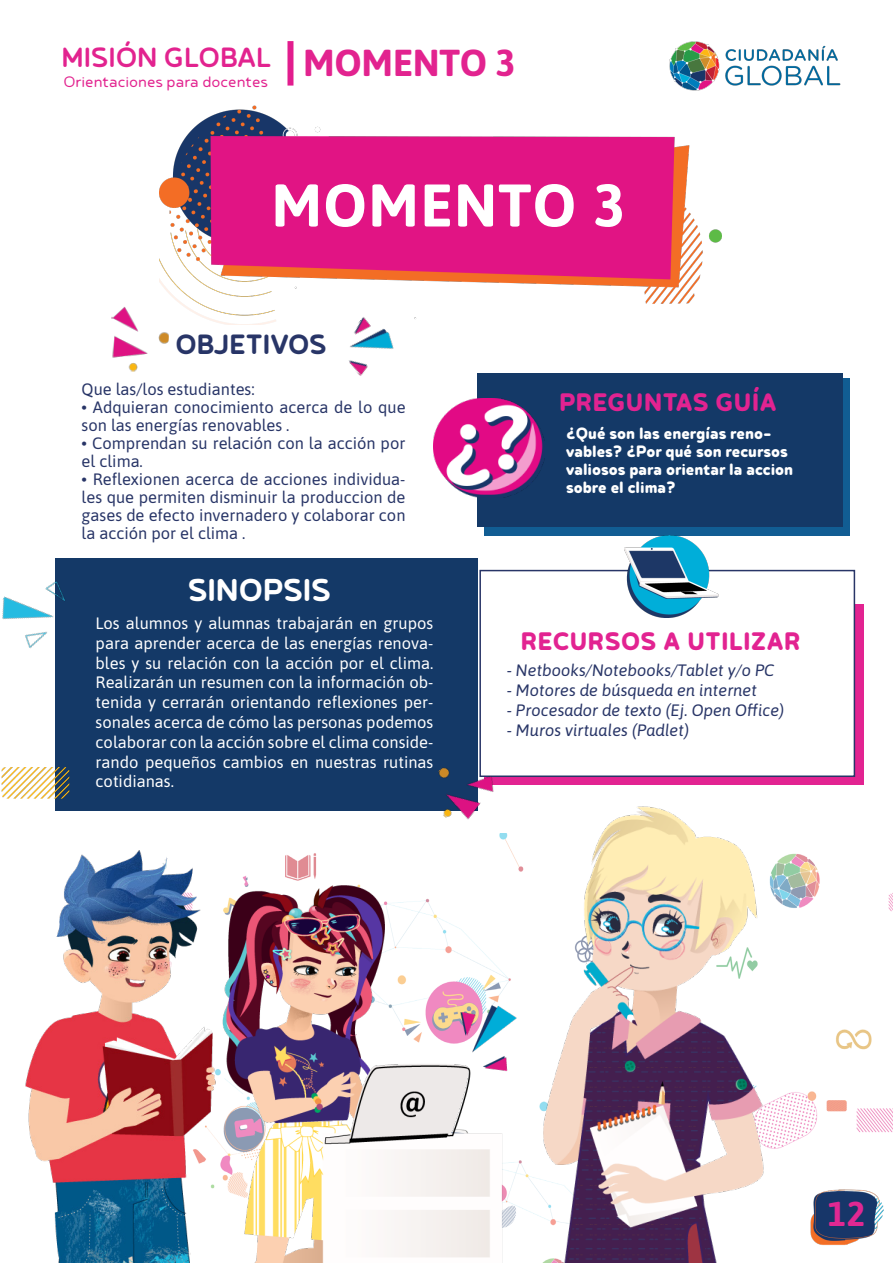
<style>
.page{position:relative;width:893px;height:1263px;background:#fff}
.page>*{position:absolute;margin:0;border:0;box-sizing:border-box;transform-origin:0 0}
.t1{font:700 60px "Asap";letter-spacing:.02em;color:#fff}
.t2{font:700 37.5px "Asap";letter-spacing:-.01em;color:#e2238f}
.t3{font:600 37.5px "Betm Rounded";color:#fff}
.t4{font:700 34.5px "Asap";color:#e02892}
.t5{font:500 33px "Betm Rounded";color:#e2238f}
.t6{font:600 33px "Betm Rounded";color:#283567}
.t7{font:700 30px "Betm Rounded";letter-spacing:.02em;color:#e22391}
.t8{font:700 19.5px/18px "Betm Rounded";color:#fff}
.t9{font:300 18px "Betm Rounded";color:#e2238f}
.t10{font:16.5px/19.8px "Asap";color:#fff;text-align:justify}
.t11{font:16.5px/18px "Asap";color:#283567}
.t12{font:italic 16.5px "Asap";color:#283567}
</style>
<div class="page">
<img style="left:242px;top:853px;width:651px;height:294px">
<div style="left:55px;top:558px;width:422px;height:252px;background:#143967"></div>
<img style="left:669px;top:41px;width:172px;height:50px">
<div style="left:287px;top:41px;width:6px;height:45px;background:#e21d8e"></div>
<img style="left:810px;top:1189px;width:74px;height:56px">
<img style="left:159px;top:105px;width:563px;height:219px">
<img style="left:333px;top:314px;width:66px;height:62px">
<img style="left:111px;top:306px;width:59px;height:66px">
<div style="left:484px;top:378px;width:366px;height:158px;background:#115d93"></div>
<div style="left:477px;top:373px;width:366px;height:153px;background:#143967"></div>
<img style="left:2px;top:581px;width:63px;height:68px">
<img style="left:1px;top:767px;width:69px;height:32px">
<div style="left:484px;top:605px;width:379px;height:180px;background:#e22391"></div>
<div style="left:479px;top:570px;width:376px;height:207px;background:#fff;border:2px solid #283567"></div>
<img style="left:624px;top:535px;width:94px;height:83px">
<img style="left:434px;top:398px;width:110px;height:99px">
<img style="left:419px;top:748px;width:81px;height:72px">
<img style="left:25px;top:850px;width:189px;height:413px">
<img style="left:214px;top:886px;width:280px;height:377px">
<img style="left:494px;top:775px;width:289px;height:488px">
<p class="t5" style="left:61px;top:37px;width:212px">MISIÓN GLOBAL</p>
<p class="t9" style="left:63px;top:71px;width:206px">Orientaciones para docentes</p>
<p class="t2" style="left:303px;top:36px;width:214px">MOMENTO 3</p>
<p class="t1" style="left:271px;top:163px;width:355px">MOMENTO 3</p>
<p class="t6" style="left:175px;top:323px;width:153px">OBJETIVOS</p>
<p class="t11" style="left:82px;top:380px;width:175px">Que las/los estudiantes:</p>
<p class="t11" style="left:82px;top:398px;width:325px">• Adquieran conocimiento acerca de lo que son las energías renovables .</p>
<p class="t11" style="left:82px;top:434px;width:325px">• Comprendan su relación con la acción por el clima.</p>
<p class="t11" style="left:82px;top:470px;width:325px;text-align:justify">• Reflexionen acerca de acciones individua&shy;les que permiten disminuir la produccion de gases de efecto invernadero y colaborar con la acción por el clima .</p>
<p class="t3" style="left:188px;top:567px;width:144px">SINOPSIS</p>
<p class="t10" style="left:96px;top:612px;width:339px">Los alumnos y alumnas trabajarán en grupos para aprender acerca de las energías renova&shy;bles y su relación con la acción por el clima.<br>Realizarán un resumen con la información ob&shy;tenida y cerrarán orientando reflexiones per&shy;sonales acerca de cómo las personas podemos colaborar con la acción sobre el clima conside&shy;rando pequeños cambios en nuestras rutinas cotidianas.</p>
<p class="t7" style="left:559px;top:384px;width:219px">PREGUNTAS GUÍA</p>
<p class="t8" style="left:566px;top:423px;width:229px">¿Qué son las energías reno&shy;vables? ¿Por qué son recursos valiosos para orientar la accion sobre el clima?</p>
<p class="t7" style="left:521px;top:623px;width:281px">RECURSOS A UTILIZAR</p>
<p class="t12" style="left:507px;top:660px;width:270px">- Netbooks/Notebooks/Tablet y/o PC</p>
<p class="t12" style="left:507px;top:679px;width:252px">- Motores de búsqueda en internet</p>
<p class="t12" style="left:507px;top:699px;width:279px">- Procesador de texto (Ej. Open Office)</p>
<p class="t12" style="left:507px;top:719px;width:184px">- Muros virtuales (Padlet)</p>
<p class="t4" style="left:828px;top:1189px;width:39px">12</p>
</div>
